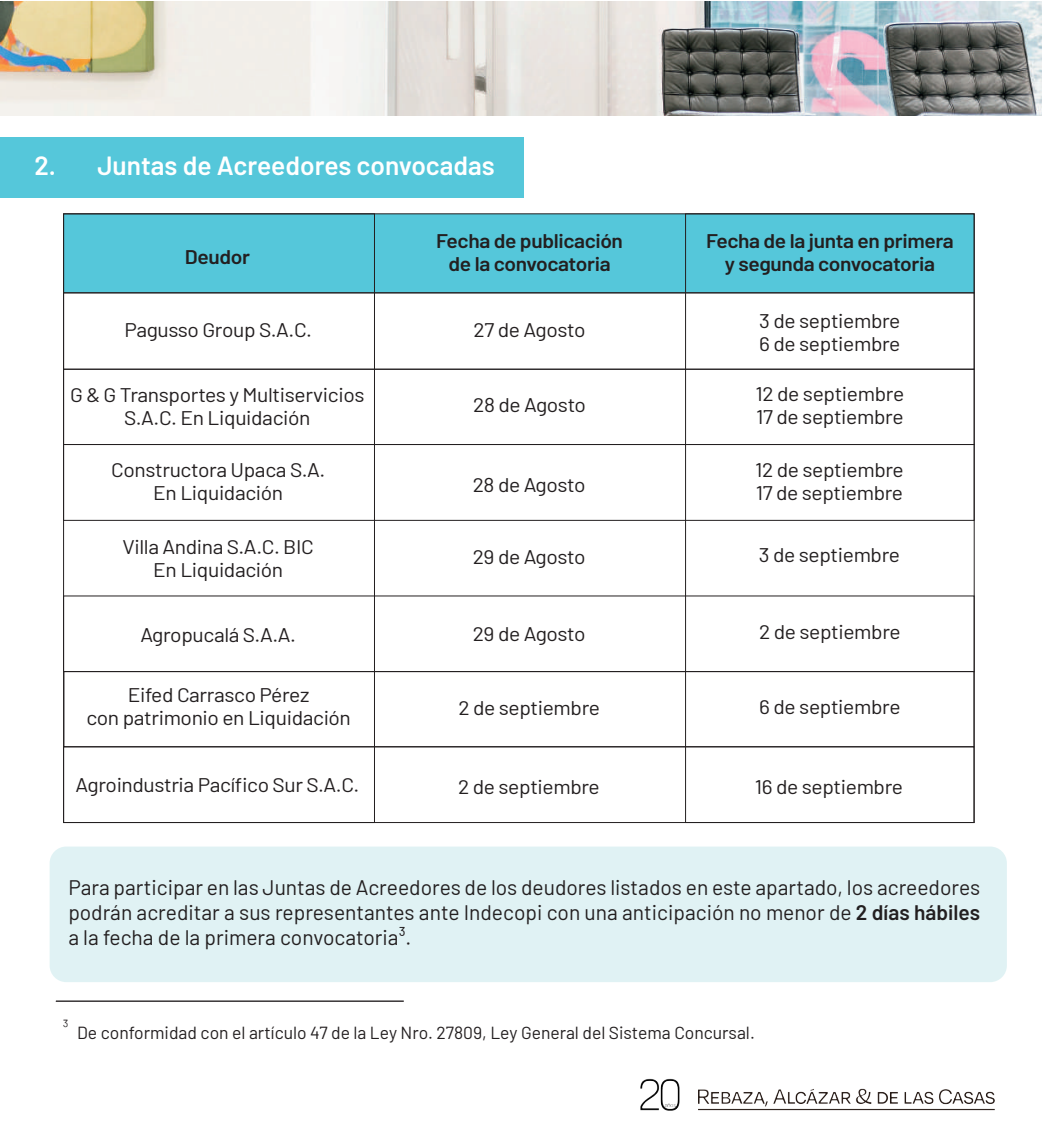
<style>
.page{position:relative;width:1042px;height:1130px;background:#fff}
.page>*{position:absolute;margin:0;border:0;box-sizing:border-box;transform-origin:0 0}
.t1{font:600 26.25px "Barlow";color:#fff}
.t2{font:21px/25.2px "Barlow";color:#231f20;text-align:justify}
.t3{font:19.78px/23.1px "Barlow";letter-spacing:-.02em;color:#231f20;text-align:center;scale:1.06 1}
.t4{font:600 19.78px/23.1px "Barlow";letter-spacing:-.02em;color:#231f20;text-align:center;scale:1.06 1}
.t5{font:17.5px "Barlow";color:#231f20}
.t6{font:300 17.5px "Barlow";color:#231f20}
.s1{font-weight:600}
</style>
<div class="page">
<div style="left:50px;top:846px;width:957px;height:135px;background:#daf0f2;border-radius:17px"></div>
<hr style="left:56px;top:1000px;width:348px;height:1px;background:#231f20">
<div style="left:63px;top:213px;width:911px;height:80px;background:#55c7da"></div>
<div style="left:63px;top:369px;width:911px;height:76px;border:1px solid #231f20"></div>
<div style="left:63px;top:444px;width:911px;height:76px;border:1px solid #231f20"></div>
<div style="left:63px;top:292px;width:911px;height:77px;border:1px solid #231f20"></div>
<div style="left:0;top:137px;width:524px;height:61px;background:#55c7da"></div>
<img style="left:0;top:2px;width:1042px;height:114px">
<div style="left:63px;top:671px;width:911px;height:76px;border:1px solid #231f20"></div>
<div style="left:63px;top:746px;width:911px;height:76px;border:1px solid #231f20"></div>
<img style="left:640px;top:1078px;width:355px;height:33px">
<h1 class="t1" style="left:34px;top:147px;width:462px">2. Juntas de Acreedores convocadas</h1>
<p class="t4" style="left:185px;top:243px;width:63px">Deudor</p>
<p class="t3" style="left:124px;top:316px;width:179px">Pagusso Group S.A.C.</p>
<p class="t3" style="left:70px;top:381px;width:279px">G &amp; G Transportes y Multiservicios<br>S.A.C. En Liquidación</p>
<p class="t3" style="left:111px;top:456px;width:204px">Constructora Upaca S.A.<br>En Liquidación</p>
<p class="t4" style="left:436px;top:228px;width:178px">Fecha de publicación de la convocatoria</p>
<p class="t3" style="left:474px;top:316px;width:107px">27 de Agosto</p>
<p class="t3" style="left:473px;top:392px;width:108px">28 de Agosto</p>
<p class="t3" style="left:473px;top:471px;width:108px">28 de Agosto</p>
<p class="t4" style="left:706px;top:227px;width:235px">Fecha de la junta en primera y segunda convocatoria</p>
<p class="t3" style="left:759px;top:308px;width:135px;text-align:left">3 de septiembre<br>6 de septiembre</p>
<p class="t3" style="left:755px;top:381px;width:142px;text-align:left">12 de septiembre<br>17 de septiembre</p>
<p class="t3" style="left:755px;top:456px;width:142px;text-align:left">12 de septiembre<br>17 de septiembre</p>
<p class="t3" style="left:122px;top:534px;width:182px">Villa Andina S.A.C. BIC<br>En Liquidación</p>
<p class="t3" style="left:473px;top:543px;width:108px">29 de Agosto</p>
<p class="t3" style="left:759px;top:542px;width:135px">3 de septiembre</p>
<p class="t3" style="left:140px;top:621px;width:148px">Agropucalá S.A.A.</p>
<p class="t3" style="left:86px;top:681px;width:251px">Eifed Carrasco Pérez<br>con patrimonio en Liquidación</p>
<p class="t3" style="left:473px;top:620px;width:108px">29 de Agosto</p>
<p class="t3" style="left:458px;top:694px;width:135px">2 de septiembre</p>
<p class="t3" style="left:759px;top:618px;width:135px">2 de septiembre</p>
<p class="t3" style="left:759px;top:693px;width:135px">6 de septiembre</p>
<p class="t3" style="left:76px;top:771px;width:269px">Agroindustria Pacífico Sur S.A.C.</p>
<p class="t3" style="left:458px;top:773px;width:135px">2 de septiembre</p>
<p class="t3" style="left:755px;top:773px;width:141px">16 de septiembre</p>
<p class="t2" style="left:68px;top:873px;width:913px">Para participar en las Juntas de Acreedores de los deudores listados en este apartado, los acreedores podrán acreditar a sus representantes ante Indecopi con una anticipación no menor de <span class="s1">2 días hábiles </span>a la fecha de la primera convocatoria³.</p>
<p class="t6" style="left:63px;top:1015px;width:7px">³</p>
<p class="t5" style="left:77px;top:1019px;width:679px">De conformidad con el artículo 47 de la Ley Nro. 27809, Ley General del Sistema Concursal.</p>
</div>
